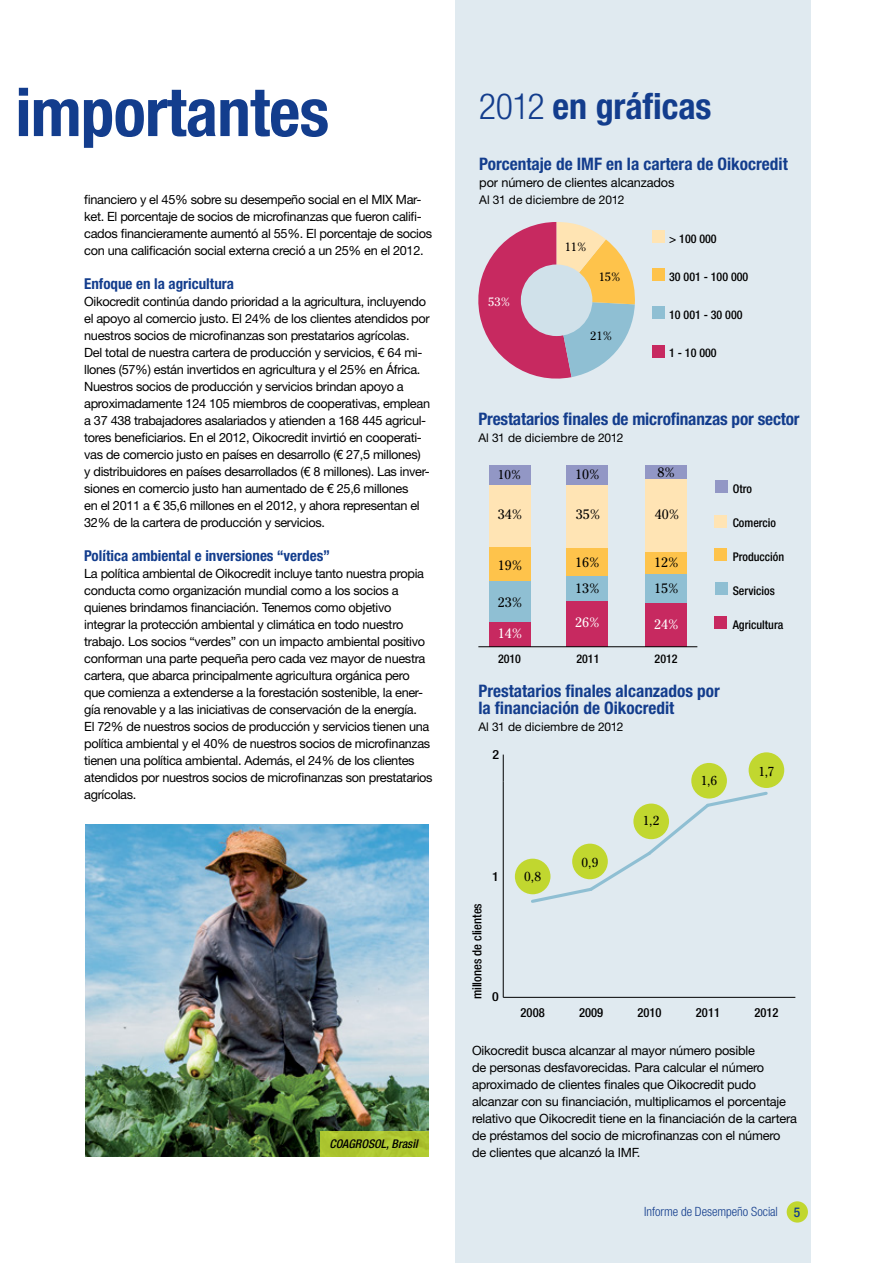
<style>
.page{position:relative;width:893px;height:1263px;background:#fff}
.page>*{position:absolute;margin:0;border:0;box-sizing:border-box;transform-origin:0 0}
.t1{font:700 condensed 66.9px "Helvetica Neue LT Std";letter-spacing:-.01em;color:#133d8d}
.t2{font:700 condensed 36px "Helvetica Neue LT Std";letter-spacing:-.005em;color:#133d8d}
.t3{font:700 condensed 17.25px/17px "Helvetica Neue LT Std";color:#133d8d}
.t4{font:700 condensed 15px "Helvetica Neue LT Std";color:#133d8d}
.t5{font:13.5px/26px "Cheltenham Std";color:#000}
.t6{font:13.5px "Cheltenham Std";color:#fff}
.t7{font:500 condensed 13.5px "Helvetica Neue LT Std";color:#133d8d}
.t8{font:12.9px "Cheltenham Std";color:#000}
.t9{font:12.75px/17px "Helvetica Neue LT Std";letter-spacing:-.025em;color:#000}
.t10{font:300 condensed 12.75px "Helvetica Neue LT Std";color:#133d8d}
.t11{font:12.75px "Cheltenham Std";color:#000}
.t12{font:500 condensed 12.6px "Helvetica Neue LT Std";color:#000}
.t13{font:500 condensed 12.6px "Helvetica Neue LT Std";color:#000;scale:1.1 1}
.t14{font:500 condensed 12px "Helvetica Neue LT Std";color:#000}
.t15{font:12px "Helvetica Neue LT Std";color:#000}
.t16{font:italic 500 condensed 12px "Helvetica Neue LT Std";color:#000}
.t17{font:12px "Cheltenham Std";color:#000}
.t18{font:12px "Cheltenham Std";color:#fff}
.s1{font-weight:300}
</style>
<div class="page">
<div style="left:455px;top:0;width:355px;height:1263px;background:#e0eaf0"></div>
<div style="left:515px;top:859px;width:35px;height:35px;background:#c1d72f;border-radius:50%"></div>
<div style="left:691px;top:763px;width:36px;height:35px;background:#c1d72f;border-radius:50%"></div>
<div style="left:749px;top:752px;width:35px;height:36px;background:#c1d72f;border-radius:50%"></div>
<hr style="left:503px;top:997px;width:292px;height:1px;background:#000">
<hr style="left:503px;top:781px;width:1px;height:216px;background:#000">
<svg style="left:530px;top:790px;width:238px;height:113px"></svg>
<svg style="left:503px;top:754px;width:1px;height:27px"></svg>
<svg style="left:478px;top:222px;width:157px;height:157px"></svg>
<div style="left:521px;top:264px;width:71px;height:72px;background:#d0e1ea;border-radius:50%"></div>
<div style="left:652px;top:230px;width:13px;height:13px;background:#ffe4b3"></div>
<div style="left:652px;top:268px;width:13px;height:13px;background:#fec34b"></div>
<div style="left:652px;top:306px;width:13px;height:13px;background:#8fbfd3"></div>
<div style="left:652px;top:345px;width:13px;height:12px;background:#c72960"></div>
<img style="left:85px;top:825px;width:344px;height:332px">
<div style="left:321px;top:1131px;width:108px;height:26px;background:#acc52f"></div>
<div style="left:715px;top:480px;width:13px;height:13px;background:#9297c5"></div>
<div style="left:714px;top:515px;width:13px;height:13px;background:#ffe4b4"></div>
<div style="left:714px;top:548px;width:13px;height:13px;background:#fec34b"></div>
<div style="left:715px;top:583px;width:13px;height:12px;background:#8fbfd3"></div>
<div style="left:714px;top:617px;width:13px;height:12px;background:#c72960"></div>
<div style="left:489px;top:465px;width:41px;height:20px;background:#9297c5"></div>
<div style="left:489px;top:485px;width:41px;height:62px;background:#ffe4b4"></div>
<div style="left:489px;top:547px;width:41px;height:34px;background:#fec34b"></div>
<div style="left:489px;top:581px;width:41px;height:41px;background:#8fbfd3"></div>
<div style="left:489px;top:622px;width:41px;height:24px;background:#c72960"></div>
<div style="left:566px;top:465px;width:42px;height:20px;background:#9297c5"></div>
<div style="left:566px;top:485px;width:42px;height:64px;background:#ffe4b4"></div>
<div style="left:566px;top:549px;width:42px;height:27px;background:#fec34b"></div>
<div style="left:566px;top:576px;width:42px;height:25px;background:#8fbfd3"></div>
<div style="left:566px;top:601px;width:42px;height:45px;background:#c72960"></div>
<div style="left:645px;top:465px;width:42px;height:15px;background:#9297c5"></div>
<div style="left:645px;top:480px;width:42px;height:72px;background:#ffe4b4"></div>
<div style="left:645px;top:552px;width:42px;height:22px;background:#fec34b"></div>
<div style="left:645px;top:574px;width:42px;height:29px;background:#8fbfd3"></div>
<div style="left:645px;top:603px;width:42px;height:43px;background:#c72960"></div>
<hr style="left:478px;top:646px;width:219px;height:1px;background:#000">
<div style="left:787px;top:1201px;width:21px;height:21px;background:#c1d72f;border-radius:50%"></div>
<h1 class="t1" style="left:15px;top:72px;width:315px">importantes</h1>
<p class="t9" style="left:84px;top:191px;width:349px">financiero y el 45% sobre su desempeño social en el MIX Mar&shy;ket. El porcentaje de socios de microfinanzas que fueron califi&shy;cados financieramente aumentó al 55%. El porcentaje de socios con una calificación social externa creció a un 25% en el 2012.</p>
<p class="t4" style="left:84px;top:275px;width:151px">Enfoque en la agricultura</p>
<p class="t9" style="left:84px;top:293px;width:347px">Oikocredit continúa dando prioridad a la agricultura, incluyendo el apoyo al comercio justo. El 24% de los clientes atendidos por nuestros socios de microfinanzas son prestatarios agrícolas.<br>Del total de nuestra cartera de producción y servicios, € 64 mi&shy;llones (57%) están invertidos en agricultura y el 25% en África.<br>Nuestros socios de producción y servicios brindan apoyo a aproximadamente 124 105 miembros de cooperativas, emplean a 37 438 trabajadores asalariados y atienden a 168 445 agricul&shy;tores beneficiarios. En el 2012, Oikocredit invirtió en cooperati&shy;vas de comercio justo en países en desarrollo (€ 27,5 millones) y distribuidores en países desarrollados (€ 8 millones). Las inver&shy;siones en comercio justo han aumentado de € 25,6 millones<br>en el 2011 a € 35,6 millones en el 2012, y ahora representan el 32% de la cartera de producción y servicios.</p>
<p class="t4" style="left:84px;top:547px;width:248px">Política ambiental e inversiones “verdes”</p>
<p class="t9" style="left:84px;top:565px;width:350px">La política ambiental de Oikocredit incluye tanto nuestra propia conducta como organización mundial como a los socios a quienes brindamos financiación. Tenemos como objetivo integrar la protección ambiental y climática en todo nuestro trabajo. Los socios “verdes” con un impacto ambiental positivo conforman una parte pequeña pero cada vez mayor de nuestra cartera, que abarca principalmente agricultura orgánica pero que comienza a extenderse a la forestación sostenible, la ener&shy;gía renovable y a las iniciativas de conservación de la energía.<br>El 72% de nuestros socios de producción y servicios tienen una política ambiental y el 40% de nuestros socios de microfinanzas tienen una política ambiental. Además, el 24% de los clientes atendidos por nuestros socios de microfinanzas son prestatarios agrícolas.</p>
<p class="t16" style="left:330px;top:1137px;width:90px">COAGROSOL, Brasil</p>
<h2 class="t2" style="left:479px;top:84px;width:234px"><span class="s1">2012</span> en gráficas</h2>
<h3 class="t3" style="left:479px;top:155px;width:310px">Porcentaje de IMF en la cartera de Oikocredit</h3>
<p class="t9" style="left:479px;top:174px;width:197px">por número de clientes alcanzados</p>
<p class="t15" style="left:479px;top:193px;width:147px">Al 31 de diciembre de 2012</p>
<p class="t18" style="left:488px;top:295px;width:23px">53%</p>
<p class="t17" style="left:565px;top:240px;width:23px">11%</p>
<p class="t17" style="left:599px;top:270px;width:23px">15%</p>
<p class="t17" style="left:590px;top:329px;width:23px">21%</p>
<p class="t14" style="left:669px;top:231px;width:49px">&gt; 100 000</p>
<p class="t14" style="left:669px;top:269px;width:81px">30 001 - 100 000</p>
<p class="t14" style="left:669px;top:308px;width:75px">10 001 - 30 000</p>
<p class="t14" style="left:669px;top:346px;width:49px">1 - 10 000</p>
<h3 class="t3" style="left:478px;top:410px;width:323px">Prestatarios finales de microfinanzas por sector</h3>
<p class="t15" style="left:478px;top:431px;width:147px">Al 31 de diciembre de 2012</p>
<p class="t11" style="left:498px;top:467px;width:25px">10%</p>
<p class="t5" style="left:498px;top:502px;width:26px">34%</p>
<p class="t5" style="left:498px;top:552px;width:26px">19%</p>
<p class="t5" style="left:498px;top:589px;width:26px">23%</p>
<p class="t6" style="left:498px;top:625px;width:26px">14%</p>
<p class="t5" style="left:575px;top:462px;width:26px">10%</p>
<p class="t5" style="left:576px;top:501px;width:26px">35%</p>
<p class="t5" style="left:575px;top:550px;width:26px">16%<br>13%</p>
<p class="t6" style="left:575px;top:615px;width:26px">26%</p>
<p class="t14" style="left:498px;top:652px;width:25px">2010</p>
<p class="t14" style="left:576px;top:652px;width:25px">2011</p>
<p class="t5" style="left:658px;top:460px;width:19px">8%</p>
<p class="t5" style="left:655px;top:501px;width:26px">40%</p>
<p class="t5" style="left:654px;top:550px;width:26px">12%<br>15%</p>
<p class="t6" style="left:654px;top:617px;width:26px">24%</p>
<p class="t14" style="left:655px;top:652px;width:25px">2012</p>
<h3 class="t3" style="left:478px;top:682px;width:243px">Prestatarios finales alcanzados por la financiación de Oikocredit</h3>
<p class="t15" style="left:478px;top:720px;width:147px">Al 31 de diciembre de 2012</p>
<p class="t13" style="left:493px;top:747px;width:8px">2</p>
<p class="t12" style="left:469px;top:999px;width:98px;rotate:-90deg">millones de clientes</p>
<p class="t13" style="left:492px;top:869px;width:8px">1</p>
<p class="t13" style="left:492px;top:989px;width:8px">0</p>
<p class="t8" style="left:524px;top:869px;width:19px">0,8</p>
<p class="t8" style="left:581px;top:855px;width:19px">0,9</p>
<p class="t8" style="left:643px;top:813px;width:18px">1,2</p>
<p class="t8" style="left:701px;top:773px;width:18px">1,6</p>
<p class="t14" style="left:733px;top:482px;width:21px">Otro</p>
<p class="t14" style="left:733px;top:516px;width:45px">Comercio</p>
<p class="t14" style="left:733px;top:550px;width:53px">Producción</p>
<p class="t14" style="left:733px;top:584px;width:44px">Servicios</p>
<p class="t14" style="left:733px;top:618px;width:52px">Agricultura</p>
<p class="t8" style="left:758px;top:764px;width:18px">1,7</p>
<p class="t12" style="left:521px;top:1005px;width:26px">2008</p>
<p class="t12" style="left:579px;top:1005px;width:26px">2009</p>
<p class="t12" style="left:637px;top:1005px;width:26px">2010</p>
<p class="t12" style="left:696px;top:1005px;width:26px">2011</p>
<p class="t12" style="left:754px;top:1005px;width:26px">2012</p>
<p class="t9" style="left:472px;top:1041px;width:327px">Oikocredit busca alcanzar al mayor número posible<br>de personas desfavorecidas. Para calcular el número aproximado de clientes finales que Oikocredit pudo alcanzar con su financiación, multiplicamos el porcentaje relativo que Oikocredit tiene en la financiación de la cartera de préstamos del socio de microfinanzas con el número de clientes que alcanzó la IMF.</p>
<p class="t10" style="left:644px;top:1204px;width:135px">Informe de Desempeño Social</p>
<p class="t7" style="left:794px;top:1204px;width:8px">5</p>
</div>
